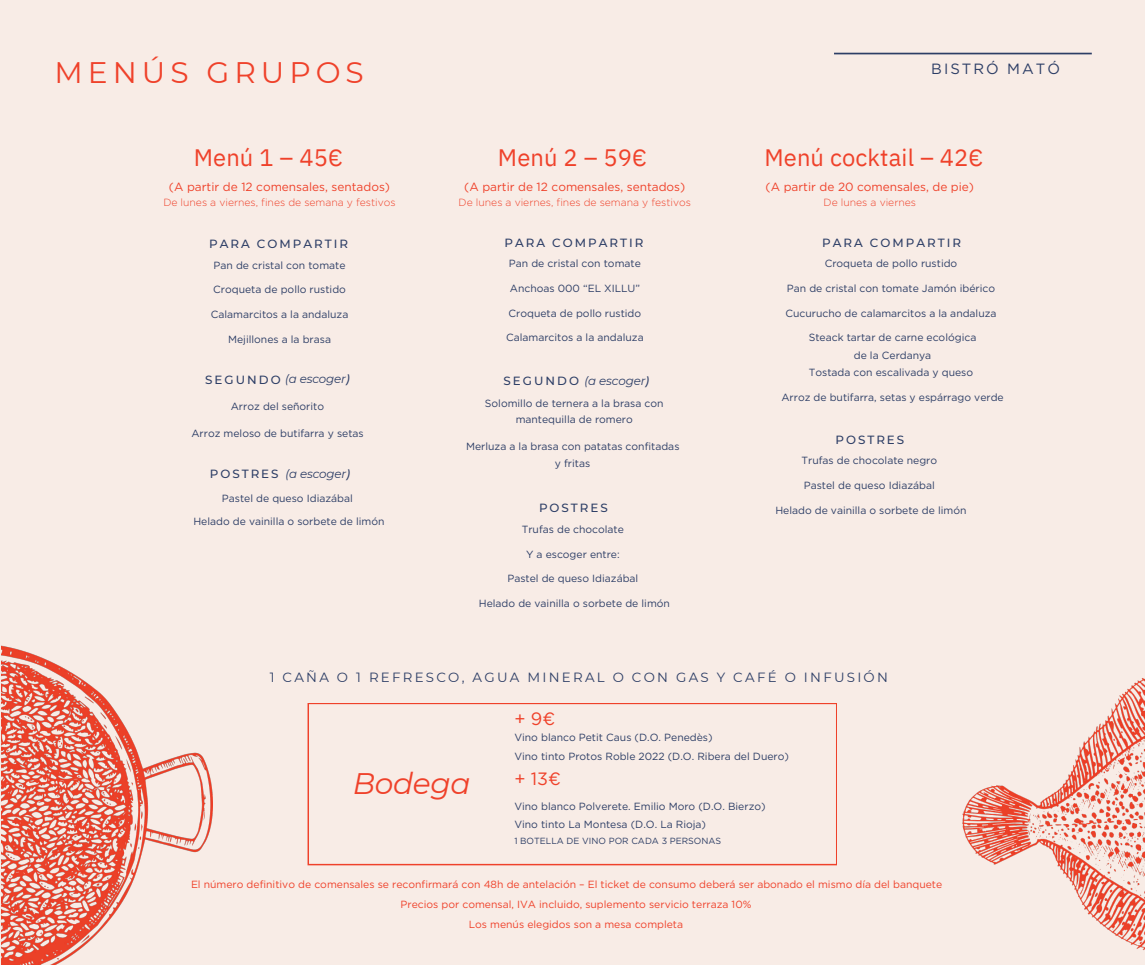
<style>
.page{position:relative;width:1145px;height:965px;background:#fff}
.page>*{position:absolute;margin:0;border:0;box-sizing:border-box;transform-origin:0 0}
.t1{font:29.62px "Montserrat";letter-spacing:.17em;color:#ef412a}
.t2{font:italic 29.62px "Montserrat";letter-spacing:-.01em;color:#ef412a}
.t3{font:23.7px "IBM Plex Sans";letter-spacing:.005em;color:#ef412a}
.t4{font:17.77px "Gotham";color:#ef412a}
.t5{font:14.85px "Gotham";letter-spacing:.135em;color:#2d3e66}
.t6{font:13.35px "Montserrat";letter-spacing:.17em;color:#2d3e66}
.t7{font:11.85px "Gotham";color:#ef412a}
.t8{font:500 11.85px "Montserrat";letter-spacing:.17em;color:#2d3e66}
.t9{font:italic 11.85px "Montserrat";letter-spacing:-.01em;color:#2d3e66}
.t10{font:10.35px/17.4px "Gotham";color:#2d3e66;text-align:center}
.t11{font:10.35px "Gotham";color:#ef412a}
.t12{font:300 10.35px "Gotham";color:#ef412a}
.t13{font:8.93px "Gotham";color:#2d3e66}
.s1{font-weight:500}
</style>
<div class="page">
<div style="left:0;top:0;width:1144px;height:964px;background:#f8ece6"></div>
<img style="left:1px;top:645px;width:211px;height:319px">
<svg style="left:307px;top:703px;width:530px;height:162px"></svg>
<hr style="left:833px;top:53px;width:258px;height:1px;background:#2d3e66">
<img style="left:962px;top:678px;width:181px;height:272px">
<h1 class="t1" style="left:54px;top:52px;width:311px">MENÚS GRUPOS</h1>
<h3 class="t5" style="left:931px;top:59px;width:130px">BISTRÓ MATÓ</h3>
<h2 class="t3" style="left:194px;top:139px;width:151px">Menú 1 – 45€</h2>
<p class="t7" style="left:169px;top:179px;width:222px">(A partir de 12 comensales, sentados)</p>
<p class="t12" style="left:163px;top:195px;width:234px">De lunes a viernes, fines de semana y festivos</p>
<p class="t8" style="left:209px;top:236px;width:140px">PARA COMPARTIR</p>
<p class="t10" style="left:213px;top:256px;width:133px">Pan de cristal con tomate</p>
<p class="t10" style="left:213px;top:280px;width:134px">Croqueta de pollo rustido</p>
<p class="t10" style="left:211px;top:305px;width:139px">Calamarcitos a la andaluza</p>
<p class="t10" style="left:228px;top:330px;width:104px">Mejillones a la brasa</p>
<p class="t9" style="left:285px;top:370px;width:66px">(a escoger<span class="s1">)</span></p>
<p class="t8" style="left:205px;top:371px;width:77px">SEGUNDO</p>
<p class="t10" style="left:231px;top:397px;width:95px">Arroz del señorito</p>
<p class="t10" style="left:191px;top:424px;width:174px">Arroz meloso de butifarra y setas</p>
<p class="t8" style="left:210px;top:465px;width:70px">POSTRES</p>
<p class="t9" style="left:285px;top:466px;width:66px">(a escoger<span class="s1">)</span></p>
<p class="t10" style="left:222px;top:489px;width:132px">Pastel de queso Idiazábal</p>
<p class="t10" style="left:193px;top:512px;width:193px">Helado de vainilla o sorbete de limón</p>
<h2 class="t3" style="left:498px;top:139px;width:151px">Menú 2 – 59€</h2>
<h2 class="t3" style="left:764px;top:139px;width:220px">Menú cocktail – 42€</h2>
<p class="t7" style="left:464px;top:179px;width:222px">(A partir de 12 comensales, sentados)</p>
<p class="t12" style="left:458px;top:195px;width:234px">De lunes a viernes, fines de semana y festivos</p>
<p class="t8" style="left:504px;top:234px;width:140px">PARA COMPARTIR</p>
<p class="t10" style="left:509px;top:254px;width:133px">Pan de cristal con tomate</p>
<p class="t10" style="left:509px;top:279px;width:132px">Anchoas 000 “EL XILLU”</p>
<p class="t10" style="left:508px;top:304px;width:134px">Croqueta de pollo rustido</p>
<p class="t10" style="left:506px;top:328px;width:139px">Calamarcitos a la andaluza</p>
<p class="t9" style="left:584px;top:372px;width:66px">(a escoger<span class="s1">)</span></p>
<p class="t8" style="left:503px;top:372px;width:77px">SEGUNDO</p>
<p class="t10" style="left:485px;top:394px;width:180px;line-height:16.6px">Solomillo de ternera a la brasa con mantequilla de romero</p>
<p class="t10" style="left:466px;top:437px;width:215px;line-height:17px">Merluza a la brasa con patatas confitadas y fritas</p>
<p class="t8" style="left:539px;top:500px;width:70px">POSTRES</p>
<p class="t10" style="left:521px;top:520px;width:104px">Trufas de chocolate</p>
<p class="t10" style="left:526px;top:544px;width:95px">Y a escoger entre:</p>
<p class="t10" style="left:507px;top:569px;width:132px">Pastel de queso Idiazábal</p>
<p class="t10" style="left:479px;top:594px;width:192px">Helado de vainilla o sorbete de limón</p>
<p class="t7" style="left:765px;top:179px;width:210px">(A partir de 20 comensales, de pie)</p>
<p class="t12" style="left:823px;top:195px;width:94px">De lunes a viernes</p>
<p class="t8" style="left:822px;top:234px;width:140px">PARA COMPARTIR</p>
<p class="t10" style="left:824px;top:254px;width:134px">Croqueta de pollo rustido</p>
<p class="t10" style="left:786px;top:279px;width:209px">Pan de cristal con tomate Jamón ibérico</p>
<p class="t10" style="left:785px;top:304px;width:212px">Cucurucho de calamarcitos a la andaluza</p>
<p class="t10" style="left:808px;top:328px;width:169px">Steack tartar de carne ecológica de la Cerdanya<br>Tostada con escalivada y queso</p>
<p class="t10" style="left:781px;top:388px;width:224px">Arroz de butifarra, setas y espárrago verde</p>
<p class="t8" style="left:835px;top:431px;width:70px">POSTRES</p>
<p class="t10" style="left:801px;top:451px;width:137px">Trufas de chocolate negro</p>
<p class="t10" style="left:803px;top:476px;width:132px">Pastel de queso Idiazábal</p>
<p class="t10" style="left:775px;top:501px;width:192px">Helado de vainilla o sorbete de limón</p>
<p class="t6" style="left:270px;top:667px;width:619px">1 CAÑA O 1 REFRESCO, AGUA MINERAL O CON GAS Y CAFÉ O INFUSIÓN</p>
<h1 class="t2" style="left:353px;top:762px;width:119px">Bodega</h1>
<h3 class="t4" style="left:514px;top:707px;width:42px">+ 9€</h3>
<p class="t10" style="left:514px;top:727px;width:276px;line-height:18.9px;text-align:left">Vino blanco Petit Caus (D.O. Penedès)<br>Vino tinto Protos Roble 2022 (D.O. Ribera del Duero)</p>
<h3 class="t4" style="left:514px;top:766px;width:48px">+ 13€</h3>
<p class="t10" style="left:514px;top:795px;width:253px;line-height:18.9px;text-align:left">Vino blanco Polverete. Emilio Moro (D.O. Bierzo)<br>Vino tinto La Montesa (D.O. La Rioja)</p>
<p class="t13" style="left:514px;top:834px;width:208px">1 BOTELLA DE VINO POR CADA 3 PERSONAS</p>
<p class="t11" style="left:191px;top:876px;width:752px">El número definitivo de comensales se reconfirmará con 48h de antelación – El ticket de consumo deberá ser abonado el mismo día del banquete</p>
<p class="t11" style="left:400px;top:897px;width:352px">Precios por comensal, IVA incluido, suplemento servicio terraza 10%</p>
<p class="t11" style="left:469px;top:917px;width:216px">Los menús elegidos son a mesa completa</p>
</div>
